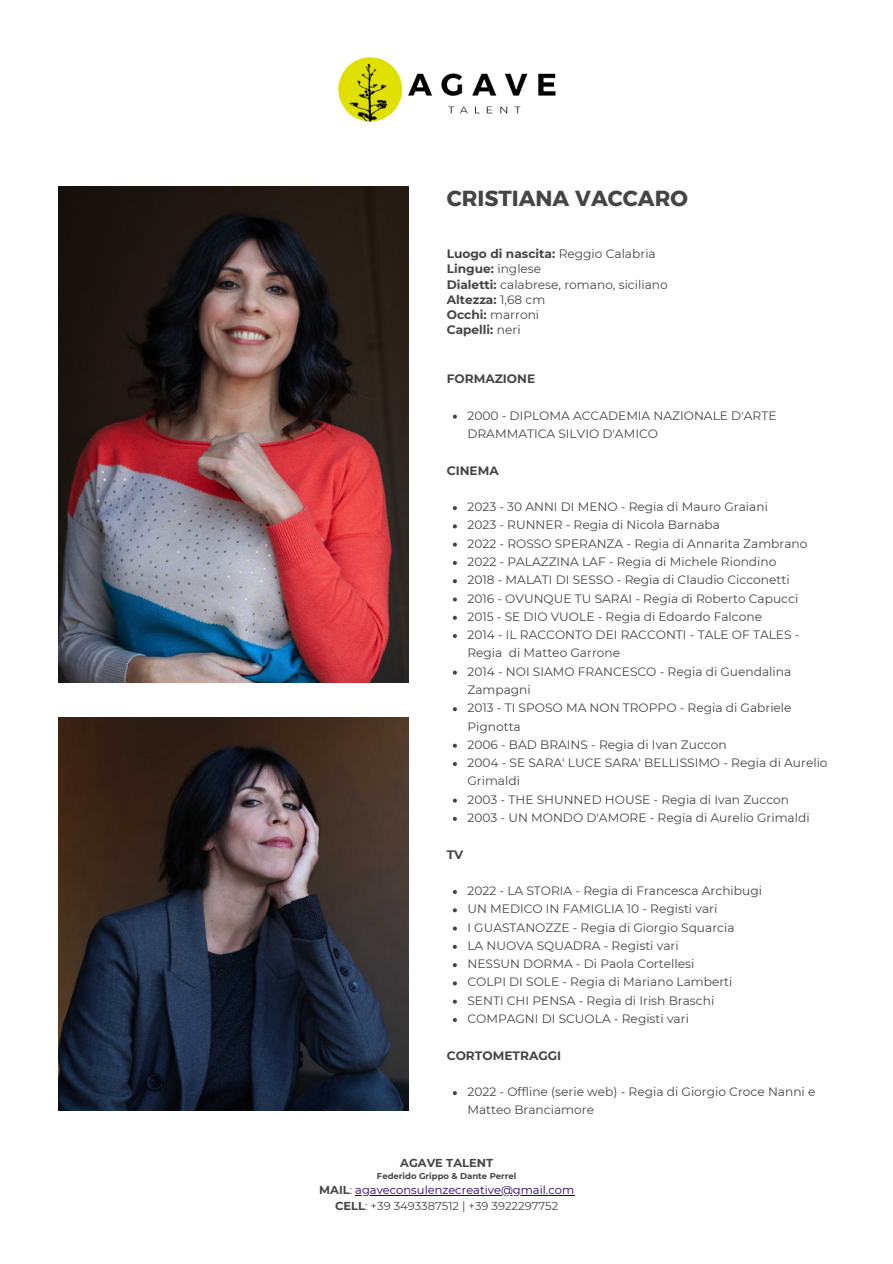
<style>
.page{position:relative;width:893px;height:1264px;background:#fff}
.page>*{position:absolute;margin:0;border:0;box-sizing:border-box;transform-origin:0 0}
.t1{font:21.75px "Kief Montaser Bold";color:#454545}
.t2{font:12.15px/18.3px "Montserrat";color:#454545}
.t3{font:700 12.15px "Montserrat";color:#454545}
.t4{font:11.55px "Montserrat";color:#23006d}
.t5{font:11.55px "Montserrat";color:#454545}
.t6{font:700 11.55px "Montserrat";color:#454545}
.t7{font:700 8.55px "Montserrat";color:#454545}
.s1{font-weight:400}
.s2{font-weight:700}
.s3{font-weight:700;color:#454545}
.s4{color:#454545}
</style>
<div class="page">
<img style="left:338px;top:57px;width:217px;height:64px">
<img style="left:58px;top:717px;width:350px;height:393px">
<img style="left:58px;top:186px;width:350px;height:497px">
<svg style="left:453px;top:414px;width:4px;height:5px"></svg>
<svg style="left:453px;top:506px;width:4px;height:4px"></svg>
<svg style="left:453px;top:524px;width:4px;height:4px"></svg>
<svg style="left:453px;top:542px;width:4px;height:4px"></svg>
<svg style="left:453px;top:561px;width:4px;height:4px"></svg>
<svg style="left:453px;top:579px;width:4px;height:4px"></svg>
<svg style="left:453px;top:597px;width:4px;height:4px"></svg>
<svg style="left:453px;top:615px;width:4px;height:5px"></svg>
<svg style="left:453px;top:634px;width:4px;height:4px"></svg>
<svg style="left:453px;top:670px;width:4px;height:4px"></svg>
<svg style="left:453px;top:707px;width:4px;height:4px"></svg>
<svg style="left:453px;top:743px;width:4px;height:4px"></svg>
<svg style="left:453px;top:762px;width:4px;height:4px"></svg>
<svg style="left:453px;top:798px;width:4px;height:4px"></svg>
<svg style="left:453px;top:816px;width:4px;height:5px"></svg>
<svg style="left:453px;top:890px;width:4px;height:4px"></svg>
<svg style="left:453px;top:908px;width:4px;height:4px"></svg>
<svg style="left:453px;top:926px;width:4px;height:4px"></svg>
<svg style="left:453px;top:944px;width:4px;height:4px"></svg>
<svg style="left:453px;top:963px;width:4px;height:4px"></svg>
<svg style="left:453px;top:981px;width:4px;height:4px"></svg>
<svg style="left:453px;top:999px;width:4px;height:4px"></svg>
<svg style="left:453px;top:1018px;width:4px;height:4px"></svg>
<svg style="left:453px;top:1091px;width:4px;height:4px"></svg>
<hr style="left:355px;top:1194px;width:219px;height:1px;background:#23006d">
<h1 class="t1" style="left:446px;top:185px;width:243px">CRISTIANA VACCARO</h1>
<p class="t3" style="left:446px;top:246px;width:210px">Luogo di nascita: <span class="s1">Reggio Calabria</span></p>
<p class="t3" style="left:446px;top:262px;width:96px">Lingue: <span class="s1">inglese</span></p>
<p class="t2" style="left:446px;top:275px;width:222px"><span class="s2">Dialetti:</span> calabrese, romano, siciliano</p>
<p class="t3" style="left:446px;top:292px;width:100px">Altezza: <span class="s1">1,68 cm</span></p>
<p class="t2" style="left:446px;top:305px;width:94px"><span class="s2">Occhi:</span> marroni</p>
<p class="t3" style="left:446px;top:322px;width:75px">Capelli: <span class="s1">neri</span></p>
<h2 class="t3" style="left:446px;top:371px;width:90px">FORMAZIONE</h2>
<p class="t2" style="left:467px;top:406px;width:310px">2000 - DIPLOMA ACCADEMIA NAZIONALE D'ARTE<br>DRAMMATICA SILVIO D'AMICO</p>
<h2 class="t3" style="left:446px;top:463px;width:53px">CINEMA</h2>
<p class="t2" style="left:467px;top:497px;width:302px">2023 - 30 ANNI DI MENO - Regia di Mauro Graiani</p>
<p class="t2" style="left:467px;top:516px;width:254px">2023 - RUNNER - Regia di Nicola Barnaba</p>
<p class="t2" style="left:467px;top:534px;width:341px">2022 - ROSSO SPERANZA - Regia di Annarita Zambrano</p>
<p class="t2" style="left:467px;top:552px;width:310px">2022 - PALAZZINA LAF - Regia di Michele Riondino</p>
<p class="t2" style="left:467px;top:570px;width:324px">2018 - MALATI DI SESSO - Regia di Claudio Cicconetti</p>
<p class="t2" style="left:467px;top:589px;width:332px">2016 - OVUNQUE TU SARAI - Regia di Roberto Capucci</p>
<p class="t2" style="left:467px;top:607px;width:296px">2015 - SE DIO VUOLE - Regia di Edoardo Falcone</p>
<p class="t2" style="left:467px;top:625px;width:333px">2014 - IL RACCONTO DEI RACCONTI - TALE OF TALES -<br>Regia di Matteo Garrone</p>
<p class="t2" style="left:467px;top:662px;width:325px">2014 - NOI SIAMO FRANCESCO - Regia di Guendalina<br>Zampagni</p>
<p class="t2" style="left:467px;top:698px;width:325px">2013 - TI SPOSO MA NON TROPPO - Regia di Gabriele<br>Pignotta</p>
<p class="t2" style="left:467px;top:735px;width:261px">2006 - BAD BRAINS - Regia di Ivan Zuccon</p>
<p class="t2" style="left:467px;top:753px;width:361px">2004 - SE SARA' LUCE SARA' BELLISSIMO - Regia di Aurelio<br>Grimaldi</p>
<p class="t2" style="left:467px;top:790px;width:323px">2003 - THE SHUNNED HOUSE - Regia di Ivan Zuccon</p>
<p class="t2" style="left:467px;top:808px;width:344px">2003 - UN MONDO D'AMORE - Regia di Aurelio Grimaldi</p>
<h2 class="t3" style="left:446px;top:846px;width:18px">TV</h2>
<p class="t2" style="left:467px;top:881px;width:296px">2022 - LA STORIA - Regia di Francesca Archibugi</p>
<p class="t2" style="left:467px;top:899px;width:251px">UN MEDICO IN FAMIGLIA 10 - Registi vari</p>
<p class="t2" style="left:467px;top:918px;width:268px">I GUASTANOZZE - Regia di Giorgio Squarcia</p>
<p class="t2" style="left:467px;top:936px;width:213px">LA NUOVA SQUADRA - Registi vari</p>
<p class="t2" style="left:467px;top:954px;width:228px">NESSUN DORMA - Di Paola Cortellesi</p>
<p class="t2" style="left:467px;top:972px;width:266px">COLPI DI SOLE - Regia di Mariano Lamberti</p>
<p class="t2" style="left:467px;top:991px;width:248px">SENTI CHI PENSA - Regia di Irish Braschi</p>
<p class="t2" style="left:467px;top:1009px;width:223px">COMPAGNI DI SCUOLA - Registi vari</p>
<h2 class="t3" style="left:446px;top:1047px;width:116px">CORTOMETRAGGI</h2>
<p class="t2" style="left:467px;top:1082px;width:349px">2022 - Offline (serie web) - Regia di Giorgio Croce Nanni e<br>Matteo Branciamore</p>
<p class="t6" style="left:400px;top:1156px;width:94px">AGAVE TALENT</p>
<p class="t7" style="left:377px;top:1171px;width:141px">Federido Grippo &amp; Dante Perrel</p>
<p class="t4" style="left:319px;top:1182px;width:256px"><span class="s3">MAIL</span><span class="s4">:</span> agaveconsulenzecreative@gmail.com</p>
<p class="t5" style="left:335px;top:1198px;width:224px"><span class="s2">CELL</span>: +39 3493387512 | +39 3922297752</p>
</div>
